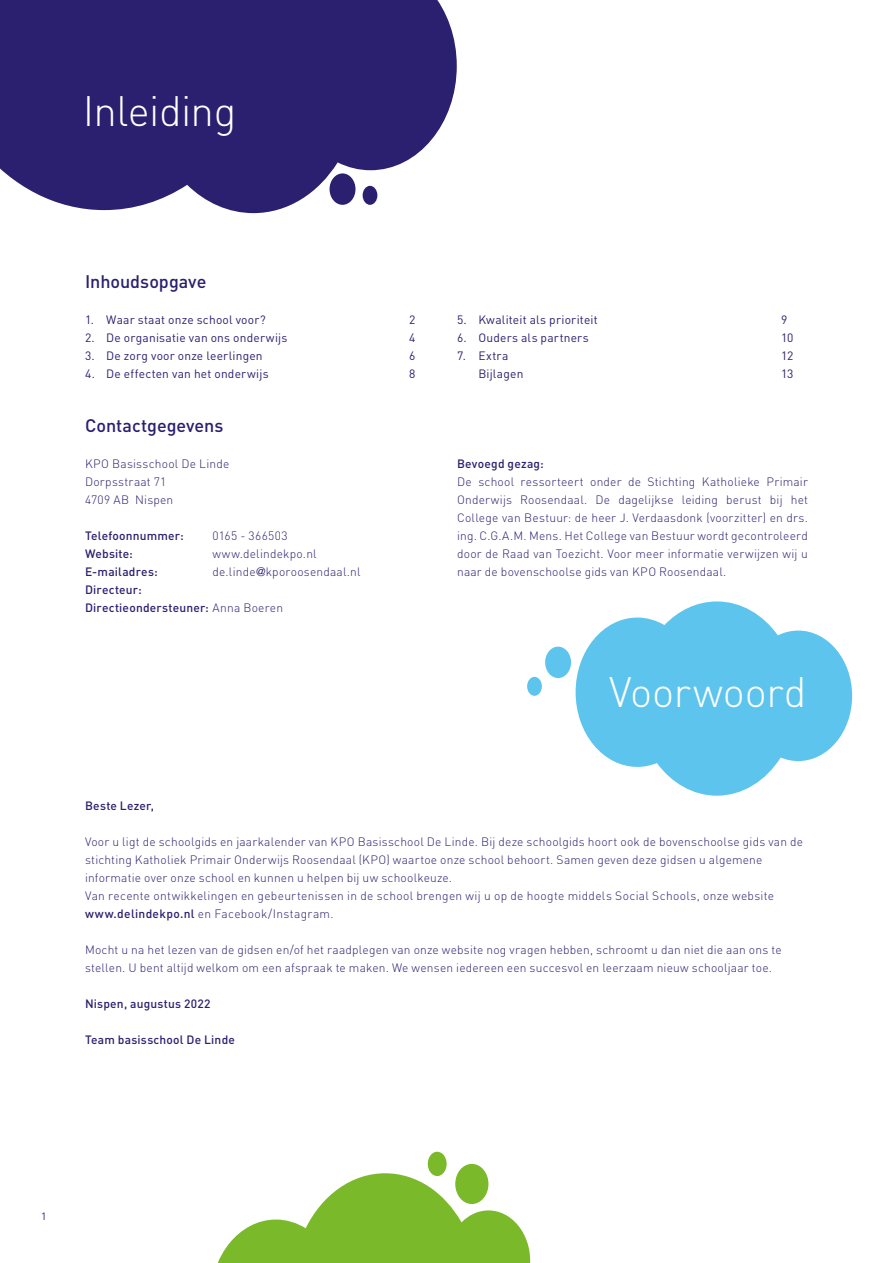
<style>
.page{position:relative;width:893px;height:1263px;background:#fff}
.page>*{position:absolute;margin:0;border:0;box-sizing:border-box;transform-origin:0 0}
.t1{font:300 42px "DIN Pro";letter-spacing:-.01em;color:#fff}
.t2{font:500 18px "DIN Pro";letter-spacing:-.005em;color:#2a206f}
.t3{font:300 12px/18px "DIN Pro";letter-spacing:.015em;color:#2a206f}
.t4{font:12px "DIN";letter-spacing:.015em;color:#2a206f}
.t5{font:500 12px/18px "DIN Pro";letter-spacing:.015em;color:#2a206f}
.t6{font:300 12px "DIN Pro";letter-spacing:.035em;color:#2a206f}
.t7{font:10.5px "DIN";color:#2a206f}
.s1{font-family:"Helvetica"}
.s2{font-weight:300}
.s3{font-weight:500}
</style>
<div class="page">
<div style="left:545px;top:647px;width:26px;height:31px;background:#5dc5ed;border-radius:50%"></div>
<svg style="left:576px;top:601px;width:276px;height:195px;fill:#5dc5ed"></svg>
<svg style="left:0;top:0;width:457px;height:213px;background:#433a80"></svg>
<div style="left:527px;top:677px;width:15px;height:19px;background:#5dc5ed;border-radius:50%"></div>
<div style="left:363px;top:186px;width:14px;height:19px;background:#2a206f;border-radius:50%"></div>
<div style="left:455px;top:1164px;width:33px;height:40px;background:#7ab929;border-radius:50%"></div>
<div style="left:428px;top:1152px;width:19px;height:24px;background:#7ab929;border-radius:50%"></div>
<svg style="left:217px;top:1173px;width:313px;height:90px"></svg>
<h1 class="t1" style="left:83px;top:82px;width:155px">Inleiding</h1>
<h2 class="t2" style="left:85px;top:269px;width:123px">Inhoudsopgave</h2>
<p class="t4" style="left:85px;top:312px;width:182px">1. Waar staat onze school voor?</p>
<p class="t4" style="left:409px;top:312px;width:8px">2</p>
<p class="t4" style="left:85px;top:330px;width:204px">2. De organisatie van ons onderwijs</p>
<p class="t4" style="left:409px;top:330px;width:8px">4</p>
<p class="t4" style="left:85px;top:348px;width:179px">3. De zorg voor onze leerlingen</p>
<p class="t4" style="left:409px;top:348px;width:8px">6</p>
<p class="t4" style="left:85px;top:366px;width:185px">4. De effecten van het onderwijs</p>
<p class="t4" style="left:409px;top:366px;width:8px">8</p>
<h2 class="t2" style="left:85px;top:413px;width:140px">Contactgegevens</h2>
<p class="t3" style="left:85px;top:454px;width:146px">KPO Basisschool De Linde<br>Dorpsstraat 71<br>4709 AB Nispen</p>
<p class="t5" style="left:85px;top:526px;width:100px">Telefoonnummer:</p>
<p class="t6" style="left:213px;top:528px;width:77px">0165 - 366503</p>
<p class="t5" style="left:85px;top:544px;width:49px">Website:</p>
<p class="t3" style="left:213px;top:544px;width:106px">www.delindekpo.nl</p>
<p class="t5" style="left:85px;top:562px;width:74px">E-mailadres:</p>
<p class="t3" style="left:213px;top:562px;width:149px">de.linde<span class="s1">@</span>kporoosendaal.nl</p>
<p class="t5" style="left:85px;top:580px;width:199px">Directeur:<br>Directieondersteuner: <span class="s2">Anna Boeren</span></p>
<p class="t4" style="left:457px;top:312px;width:142px">5. Kwaliteit als prioriteit</p>
<p class="t4" style="left:781px;top:312px;width:8px">9</p>
<p class="t4" style="left:457px;top:330px;width:133px">6. Ouders als partners</p>
<p class="t4" style="left:781px;top:330px;width:14px">10</p>
<p class="t4" style="left:457px;top:348px;width:53px">7. Extra</p>
<p class="t4" style="left:781px;top:348px;width:14px">12</p>
<p class="t4" style="left:478px;top:366px;width:47px">Bijlagen</p>
<p class="t4" style="left:781px;top:366px;width:14px">13</p>
<p class="t5" style="left:457px;top:454px;width:88px">Bevoegd gezag:</p>
<p class="t3" style="left:457px;top:472px;width:352px;text-align:justify">De school ressorteert onder de Stichting Katholieke Primair Onderwijs Roosendaal. De dagelijkse leiding berust bij het College van Bestuur: de heer J. Verdaasdonk (voorzitter) en drs. ing. C.G.A.M. Mens. Het College van Bestuur wordt gecontroleerd door de Raad van Toezicht. Voor meer informatie verwijzen wij u naar de bovenschoolse gids van KPO Roosendaal.</p>
<h1 class="t1" style="left:609px;top:664px;width:199px">Voorwoord</h1>
<p class="t5" style="left:85px;top:796px;width:70px">Beste Lezer,</p>
<p class="t3" style="left:85px;top:832px;width:720px">Voor u ligt de schoolgids en jaarkalender van KPO Basisschool De Linde. Bij deze schoolgids hoort ook de bovenschoolse gids van de stichting Katholiek Primair Onderwijs Roosendaal (KPO) waartoe onze school behoort. Samen geven deze gidsen u algemene informatie over onze school en kunnen u helpen bij uw schoolkeuze.<br>Van recente ontwikkelingen en gebeurtenissen in de school brengen wij u op de hoogte middels Social Schools, onze website <span class="s3">www.delindekpo.nl</span> en Facebook/Instagram.</p>
<p class="t3" style="left:85px;top:940px;width:698px">Mocht u na het lezen van de gidsen en/of het raadplegen van onze website nog vragen hebben, schroomt u dan niet die aan ons te stellen. U bent altijd welkom om een afspraak te maken. We wensen iedereen een succesvol en leerzaam nieuw schooljaar toe.</p>
<p class="t5" style="left:85px;top:994px;width:127px">Nispen, augustus 2022</p>
<p class="t5" style="left:85px;top:1030px;width:151px">Team basisschool De Linde</p>
<p class="t7" style="left:41px;top:1210px;width:7px">1</p>
</div>
